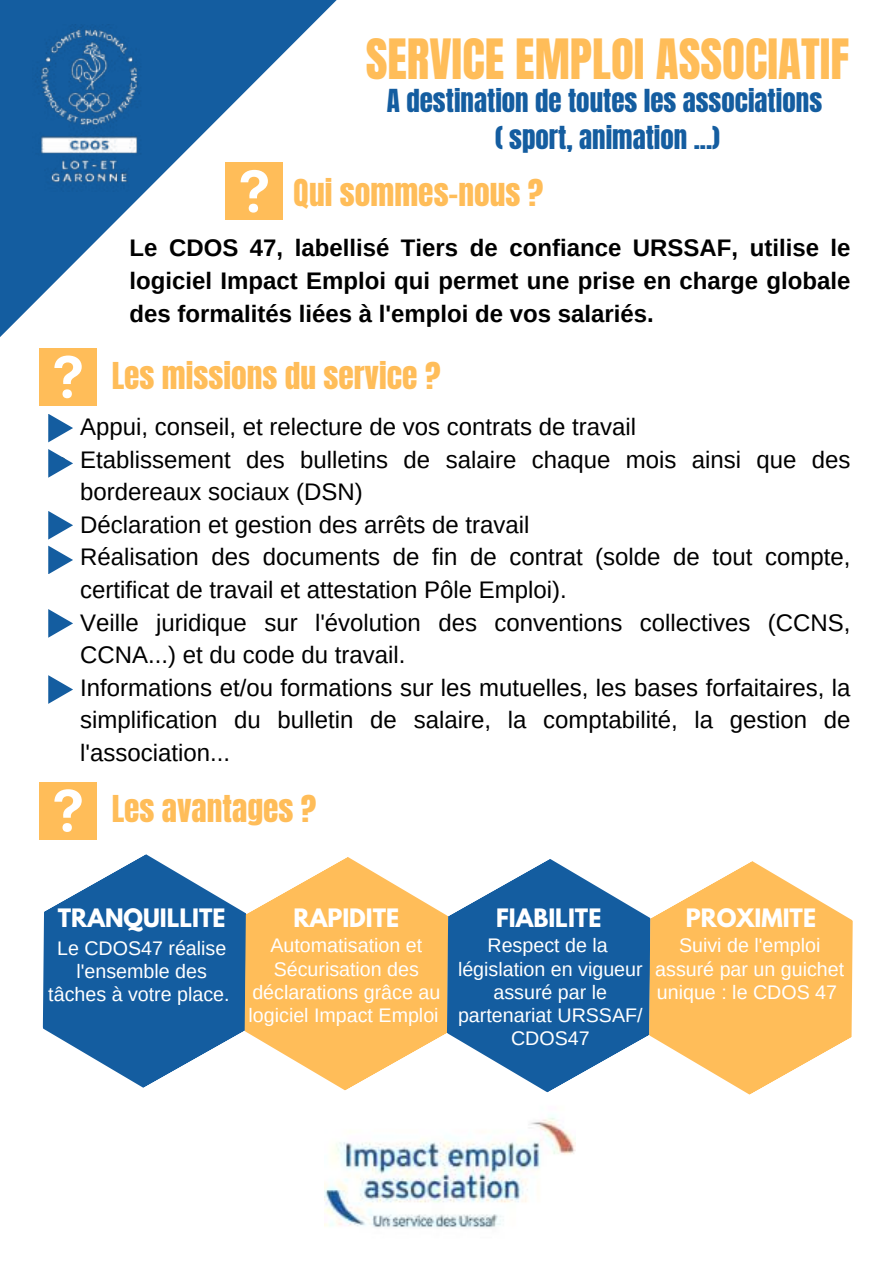
<style>
.page{position:relative;width:893px;height:1264px;background:#fff}
.page>*{position:absolute;margin:0;border:0;box-sizing:border-box;transform-origin:0 0}
.t1{font:47.25px "Anton";color:#ffbd59}
.t2{font:31.5px "Anton";color:#ffbd59}
.t3{font:27px/37px "Anton";color:#145da0;text-align:center}
.t4{font:24px/32.5px "Arimo";color:#000}
.t5{font:700 24px/32.5px "Arimo";color:#000;text-align:justify}
.t6{font:700 22.5px "League Spartan";color:#fff}
.t7{font:19.65px/23.2px "Arimo";color:#fff;text-align:center}
</style>
<div class="page">
<svg style="left:0;top:0;width:337px;height:337px"></svg>
<div style="left:225px;top:162px;width:58px;height:58px;background:#ffbd59"></div>
<svg style="left:240px;top:170px;width:28px;height:43px"></svg>
<div style="left:39px;top:348px;width:58px;height:57px;background:#ffbd59"></div>
<svg style="left:54px;top:355px;width:28px;height:43px"></svg>
<div style="left:39px;top:781px;width:58px;height:58px;background:#ffbd59"></div>
<svg style="left:54px;top:789px;width:28px;height:43px"></svg>
<img style="left:324px;top:1090px;width:251px;height:138px">
<svg style="left:43px;top:854px;width:202px;height:233px;fill:#145da0"></svg>
<svg style="left:245px;top:857px;width:202px;height:233px;fill:#ffbd59"></svg>
<svg style="left:447px;top:859px;width:202px;height:233px;fill:#145da0"></svg>
<svg style="left:649px;top:861px;width:203px;height:233px;fill:#ffbd59"></svg>
<svg style="left:48px;top:414px;width:25px;height:28px"></svg>
<svg style="left:48px;top:449px;width:25px;height:28px"></svg>
<svg style="left:48px;top:511px;width:25px;height:28px"></svg>
<svg style="left:48px;top:545px;width:25px;height:29px"></svg>
<svg style="left:48px;top:609px;width:25px;height:28px"></svg>
<svg style="left:48px;top:675px;width:25px;height:29px"></svg>
<img style="left:33px;top:24px;width:112px;height:167px">
<h1 class="t1" style="left:365px;top:25px;width:485px">SERVICE EMPLOI ASSOCIATIF</h1>
<p class="t3" style="left:387px;top:82px;width:436px">A destination de toutes les associations ( sport, animation ...)</p>
<h2 class="t2" style="left:293px;top:170px;width:251px">Qui sommes-nous ?</h2>
<p class="t5" style="left:129px;top:232px;width:722px">Le CDOS 47, labellisé Tiers de confiance URSSAF, utilise le logiciel Impact Emploi qui permet une prise en charge globale des formalités liées à l'emploi de vos salariés.</p>
<h2 class="t2" style="left:112px;top:353px;width:330px">Les missions du service ?</h2>
<p class="t4" style="left:80px;top:410px;width:771px">Appui, conseil, et relecture de vos contrats de travail<br>Etablissement des bulletins de salaire chaque mois ainsi que des bordereaux sociaux (DSN)<br>Déclaration et gestion des arrêts de travail<br>Réalisation des documents de fin de contrat (solde de tout compte, certificat de travail et attestation Pôle Emploi).<br>Veille juridique sur l'évolution des conventions collectives (CCNS, CCNA...) et du code du travail.<br>Informations et/ou formations sur les mutuelles, les bases forfaitaires, la simplification du bulletin de salaire, la comptabilité, la gestion de l'association...</p>
<h2 class="t2" style="left:112px;top:786px;width:206px">Les avantages ?</h2>
<p class="t6" style="left:58px;top:907px;width:169px">TRANQUILLITE</p>
<p class="t7" style="left:48px;top:936px;width:183px">Le CDOS47 réalise l'ensemble des tâches à votre place.</p>
<p class="t6" style="left:293px;top:907px;width:107px">RAPIDITE</p>
<p class="t7" style="left:248px;top:933px;width:193px">Automatisation et<br>Sécurisation des déclarations grâce au logiciel Impact Emploi</p>
<p class="t6" style="left:496px;top:907px;width:107px">FIABILITE</p>
<p class="t6" style="left:685px;top:907px;width:132px">PROXIMITE</p>
<p class="t7" style="left:655px;top:933px;width:190px">Suivi de l'emploi assuré par un guichet unique : le CDOS 47</p>
<p class="t7" style="left:458px;top:933px;width:186px">Respect de la législation en vigueur assuré par le partenariat URSSAF/<br>CDOS47</p>
</div>
